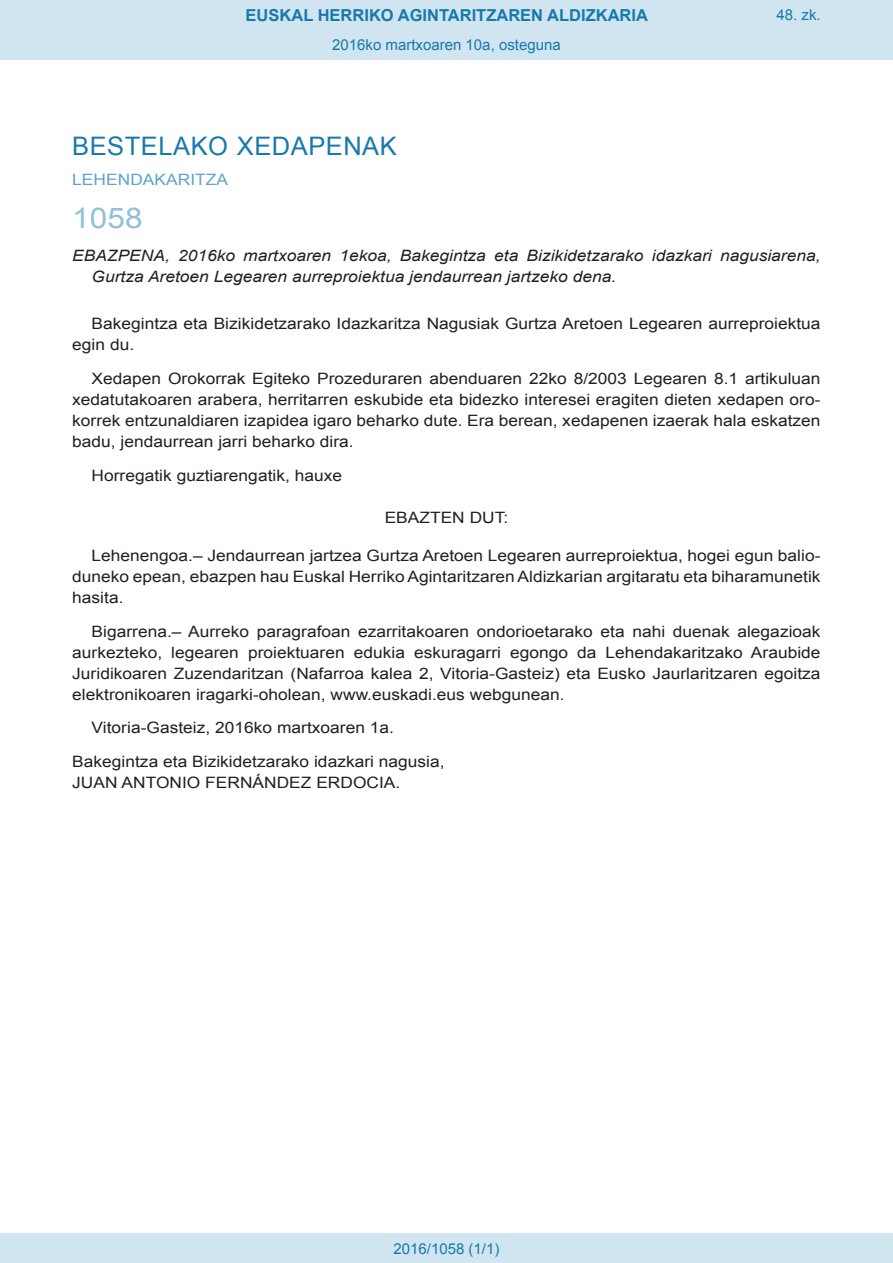
<style>
.page{position:relative;width:893px;height:1263px;background:#fff}
.page>*{position:absolute;margin:0;border:0;box-sizing:border-box;transform-origin:0 0}
.BOPVOrden{font:28.5px "Arial";color:#90c0db;scale:1.11 1}
.BOPVSeccion{font:25.5px "Arial";letter-spacing:.02em;color:#1879ad}
.t1{font:700 16.5px "Arial";color:#1879ad}
.BOPVDetalle{font:15.6px/21px "Arial";color:#231f20;text-align:justify;scale:1.11 1}
.BOPVTitulo{font:italic 15.6px/21px "Arial";color:#231f20;scale:1.11 1}
.BOPVFirmaPuesto{font:15.6px "Arial";color:#231f20;scale:1.11 1}
.BOPVFirmaLugFec{font:15.6px "Arial";color:#231f20;scale:1.11 1}
.BOPVFirmaNombre{font:15.6px "Arial";color:#231f20;scale:1.11 1}
.BOPVOrganismo{font:15.6px "Arial";letter-spacing:.005em;color:#5ea4ca;scale:1.11 1}
.BOPVClave{font:15.6px "Arial";color:#231f20;scale:1.11 1}
.Paginacion_Centro{font:15px "Arial";color:#1879ad}
</style>
<div class="page">
<div style="left:0;top:0;width:893px;height:60px;background:#d0e5f0"></div>
<div style="left:0;top:1233px;width:893px;height:30px;background:#d0e5f0"></div>
<p class="t1" style="left:246px;top:4px;width:404px">EUSKAL HERRIKO AGINTARITZAREN ALDIZKARIA</p>
<p class="Paginacion_Centro" style="left:332px;top:35px;width:230px">2016ko martxoaren 10a, osteguna</p>
<p class="Paginacion_Centro" style="left:776px;top:5px;width:46px">48. zk.</p>
<p class="BOPVSeccion" style="left:72px;top:129px;width:326px">BESTELAKO XEDAPENAK</p>
<p class="BOPVOrganismo" style="left:72px;top:169px;width:142px">LEHENDAKARITZA</p>
<p class="BOPVOrden" style="left:72px;top:199px;width:65px">1058</p>
<p class="BOPVTitulo" style="left:92px;top:246px;width:658px;text-indent:-19px">EBAZPENA, 2016ko martxoaren 1ekoa, Bakegintza eta Bizikidetzarako idazkari nagusiarena,<br>Gurtza Aretoen Legearen aurreproiektua jendaurrean jartzeko dena.</p>
<p class="BOPVDetalle" style="left:72px;top:313px;width:676px;text-indent:19px">Bakegintza eta Bizikidetzarako Idazkaritza Nagusiak Gurtza Aretoen Legearen aurreproiektua egin du.</p>
<p class="BOPVDetalle" style="left:72px;top:368px;width:676px;text-indent:19px">Xedapen Orokorrak Egiteko Prozeduraren abenduaren 22ko 8/2003 Legearen 8.1 artikuluan xedatutakoaren arabera, herritarren eskubide eta bidezko interesei eragiten dieten xedapen oro&shy;korrek entzunaldiaren izapidea igaro beharko dute. Era berean, xedapenen izaerak hala eskatzen badu, jendaurrean jarri beharko dira.</p>
<p class="BOPVDetalle" style="left:92px;top:465px;width:227px">Horregatik guztiarengatik, hauxe</p>
<p class="BOPVClave" style="left:385px;top:507px;width:113px">EBAZTEN DUT:</p>
<p class="BOPVDetalle" style="left:72px;top:545px;width:676px;text-indent:19px">Lehenengoa.– Jendaurrean jartzea Gurtza Aretoen Legearen aurreproiektua, hogei egun balio&shy;duneko epean, ebazpen hau Euskal Herriko Agintaritzaren Aldizkarian argitaratu eta biharamunetik hasita.</p>
<p class="BOPVDetalle" style="left:72px;top:621px;width:676px;text-indent:19px">Bigarrena.– Aurreko paragrafoan ezarritakoaren ondorioetarako eta nahi duenak alegazioak aurkezteko, legearen proiektuaren edukia eskuragarri egongo da Lehendakaritzako Araubide Juridikoaren Zuzendaritzan (Nafarroa kalea 2, Vitoria-Gasteiz) eta Eusko Jaurlaritzaren egoitza elektronikoaren iragarki-oholean, www.euskadi.eus webgunean.</p>
<p class="BOPVFirmaLugFec" style="left:92px;top:718px;width:274px">Vitoria-Gasteiz, 2016ko martxoaren 1a.</p>
<p class="BOPVFirmaPuesto" style="left:72px;top:751px;width:337px">Bakegintza eta Bizikidetzarako idazkari nagusia,</p>
<p class="BOPVFirmaNombre" style="left:72px;top:772px;width:297px">JUAN ANTONIO FERNÁNDEZ ERDOCIA.</p>
<p class="Paginacion_Centro" style="left:393px;top:1238px;width:107px">2016/1058 (1/1)</p>
</div>
